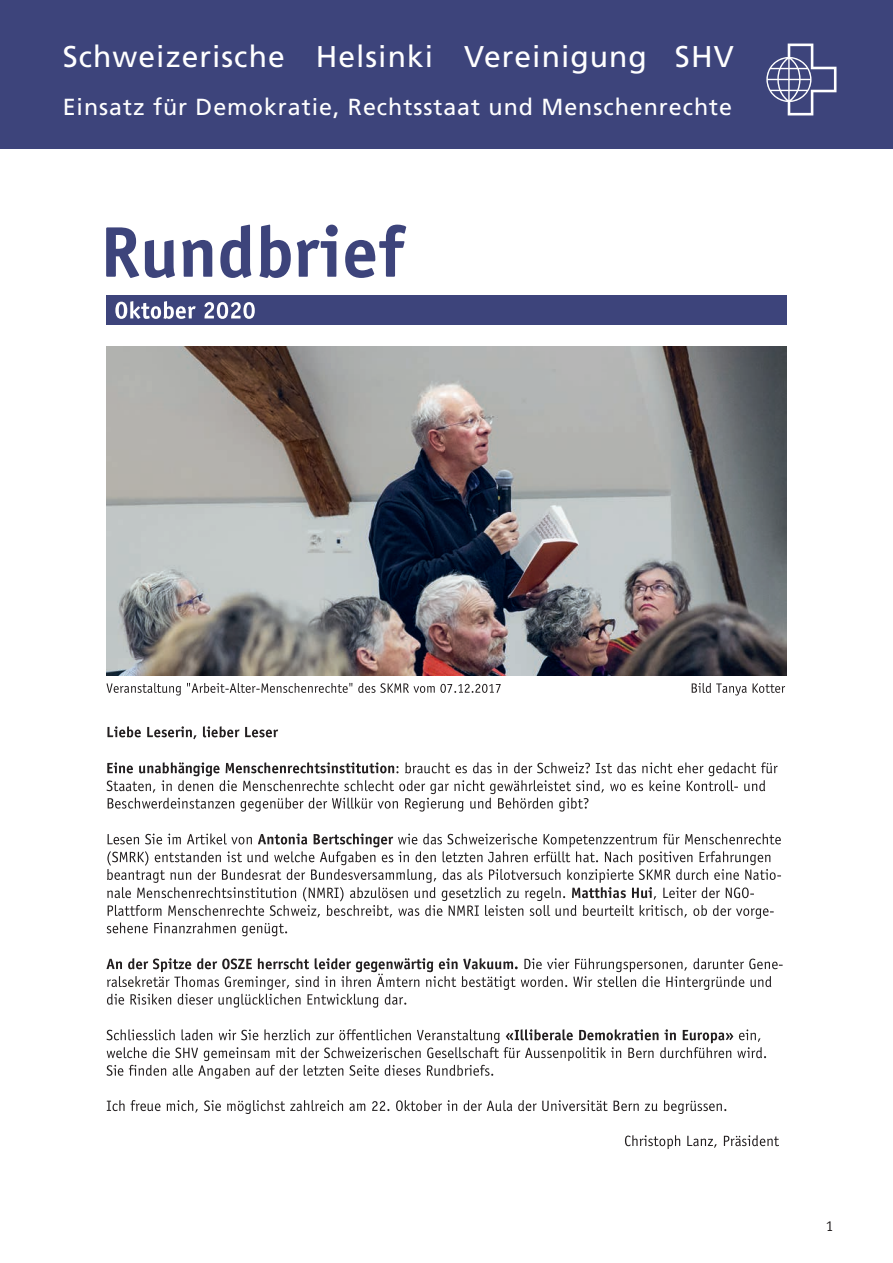
<style>
.page{position:relative;width:893px;height:1263px;background:#fff}
.page>*{position:absolute;margin:0;border:0;box-sizing:border-box;transform-origin:0 0}
.t1{font:30px "Frutiger LT Com";letter-spacing:.035em;color:#fff}
.t2{font:23.25px "Frutiger LT Com";letter-spacing:.04em;color:#fff}
.t3{font:15px "Officina Sans Std";color:#231f20}
</style>
<div class="page">
<svg style="left:106px;top:225px;width:300px;height:53px"></svg>
<div style="left:106px;top:295px;width:680px;height:30px;background:#3d447b"></div>
<svg style="left:115px;top:301px;width:140px;height:18px"></svg>
<svg style="left:106px;top:683px;width:679px;height:12px"></svg>
<svg style="left:107px;top:726px;width:171px;height:13px"></svg>
<svg style="left:107px;top:762px;width:671px;height:49px"></svg>
<svg style="left:107px;top:833px;width:674px;height:103px"></svg>
<svg style="left:106px;top:958px;width:677px;height:50px"></svg>
<svg style="left:107px;top:1029px;width:659px;height:50px"></svg>
<svg style="left:107px;top:1100px;width:619px;height:14px"></svg>
<svg style="left:625px;top:1135px;width:154px;height:14px"></svg>
<div style="left:0;top:0;width:893px;height:149px;background:#3d447b"></div>
<svg style="left:766px;top:44px;width:70px;height:71px"></svg>
<img style="left:106px;top:347px;width:681px;height:328px">
<p class="t1" style="left:63px;top:39px;width:672px">Schweizerische Helsinki Vereinigung SHV</p>
<p class="t2" style="left:63px;top:94px;width:671px">Einsatz für Demokratie, Rechtsstaat und Menschenrechte</p>
<p class="t3" style="left:826px;top:1217px;width:9px">1</p>
</div>
